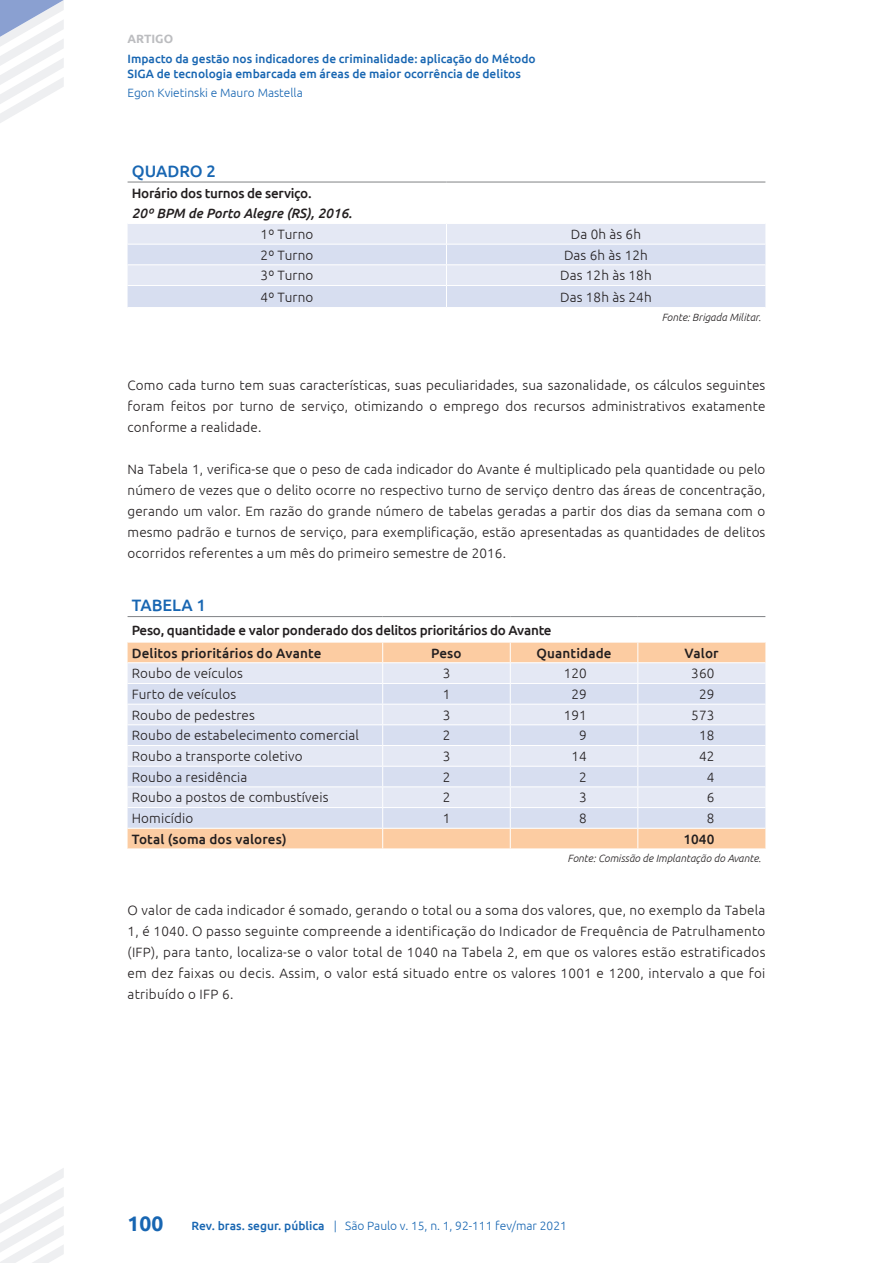
<style>
.page{position:relative;width:893px;height:1263px;background:#fff}
.page>*{position:absolute;margin:0;border:0;box-sizing:border-box;transform-origin:0 0}
.t1{font:700 21px "Ubuntu";color:#1866b2}
.t2{font:500 16.5px "Ubuntu";color:#1866b2}
.t3{font:300 13.5px/21px "Ubuntu";letter-spacing:.01em;color:#231f20;text-align:justify}
.t4{font:500 13.5px/23.1px "Ubuntu";letter-spacing:-.02em;color:#231f20}
.t5{font:500 13.5px "Ubuntu";letter-spacing:.01em;color:#231f20}
.t6{font:italic 500 13.5px "Ubuntu";color:#231f20}
.t7{font:500 12px/15px "Ubuntu";color:#1866b2}
.t8{font:300 12px "Ubuntu";color:#1866b2}
.t9{font:700 12px "Ubuntu";color:#bcbdc0}
.t10{font:italic 300 10.5px "Ubuntu";color:#231f20}
.s1{font-weight:500}
</style>
<div class="page">
<svg style="left:0;top:1168px;width:64px;height:95px"></svg>
<svg style="left:0;top:0;width:64px;height:123px"></svg>
<hr style="left:128px;top:182px;width:318px;height:1px;background:#808285">
<hr style="left:446px;top:182px;width:319px;height:1px;background:#808285">
<svg style="left:128px;top:224px;width:637px;height:83px;background:#dee3f2"></svg>
<div style="left:128px;top:643px;width:637px;height:205px;background:#fccca2"></div>
<div style="left:128px;top:663px;width:637px;height:20px;background:#e4e8f4"></div>
<svg style="left:128px;top:684px;width:637px;height:144px;background:#dce2f1"></svg>
<hr style="left:128px;top:616px;width:255px;height:1px;background:#808285">
<hr style="left:383px;top:616px;width:127px;height:1px;background:#808285">
<hr style="left:510px;top:616px;width:128px;height:1px;background:#808285">
<hr style="left:638px;top:616px;width:127px;height:1px;background:#808285">
<hr style="left:128px;top:662px;width:255px;height:1px;background:#fff">
<hr style="left:383px;top:662px;width:127px;height:1px;background:#fff">
<hr style="left:510px;top:662px;width:128px;height:1px;background:#fff">
<hr style="left:638px;top:662px;width:127px;height:1px;background:#fff">
<hr style="left:128px;top:683px;width:255px;height:1px;background:#fff">
<hr style="left:383px;top:683px;width:127px;height:1px;background:#fff">
<hr style="left:510px;top:683px;width:128px;height:1px;background:#fff">
<hr style="left:638px;top:683px;width:127px;height:1px;background:#fff">
<hr style="left:128px;top:704px;width:255px;height:1px;background:#fff">
<hr style="left:383px;top:704px;width:127px;height:1px;background:#fff">
<hr style="left:510px;top:704px;width:128px;height:1px;background:#fff">
<hr style="left:638px;top:704px;width:127px;height:1px;background:#fff">
<hr style="left:128px;top:724px;width:255px;height:1px;background:#fff">
<hr style="left:383px;top:724px;width:127px;height:1px;background:#fff">
<hr style="left:510px;top:724px;width:128px;height:1px;background:#fff">
<hr style="left:638px;top:724px;width:127px;height:1px;background:#fff">
<hr style="left:128px;top:745px;width:255px;height:1px;background:#fff">
<hr style="left:383px;top:745px;width:127px;height:1px;background:#fff">
<hr style="left:510px;top:745px;width:128px;height:1px;background:#fff">
<hr style="left:638px;top:745px;width:127px;height:1px;background:#fff">
<hr style="left:128px;top:766px;width:255px;height:1px;background:#fff">
<hr style="left:383px;top:766px;width:127px;height:1px;background:#fff">
<hr style="left:510px;top:766px;width:128px;height:1px;background:#fff">
<hr style="left:638px;top:766px;width:127px;height:1px;background:#fff">
<hr style="left:128px;top:786px;width:255px;height:1px;background:#fff">
<hr style="left:383px;top:786px;width:127px;height:1px;background:#fff">
<hr style="left:510px;top:786px;width:128px;height:1px;background:#fff">
<hr style="left:638px;top:786px;width:127px;height:1px;background:#fff">
<hr style="left:128px;top:807px;width:255px;height:1px;background:#fff">
<hr style="left:383px;top:807px;width:127px;height:1px;background:#fff">
<hr style="left:510px;top:807px;width:128px;height:1px;background:#fff">
<hr style="left:638px;top:807px;width:127px;height:1px;background:#fff">
<hr style="left:128px;top:828px;width:255px;height:1px;background:#fff">
<hr style="left:383px;top:828px;width:127px;height:1px;background:#fff">
<svg style="left:382px;top:642px;width:1px;height:206px"></svg>
<hr style="left:510px;top:828px;width:128px;height:1px;background:#fff">
<svg style="left:510px;top:642px;width:1px;height:206px"></svg>
<hr style="left:638px;top:828px;width:127px;height:1px;background:#fff">
<svg style="left:637px;top:642px;width:1px;height:206px"></svg>
<p class="t9" style="left:128px;top:32px;width:47px">ARTIGO</p>
<p class="t7" style="left:128px;top:50px;width:410px">Impacto da gestão nos indicadores de criminalidade: aplicação do Método<br>SIGA de tecnologia embarcada em áreas de maior ocorrência de delitos</p>
<p class="t8" style="left:128px;top:85px;width:177px">Egon Kvietinski e Mauro Mastella</p>
<p class="t2" style="left:132px;top:161px;width:37px">Quadro</p>
<p class="t2" style="left:207px;top:161px;width:11px">2</p>
<p class="t4" style="left:132px;top:181px;width:181px">Horário dos turnos de serviço.</p>
<p class="t6" style="left:132px;top:205px;width:222px">20º BPM de Porto Alegre (RS), 2016.</p>
<p class="t3" style="left:261px;top:223px;width:54px">1º Turno</p>
<p class="t3" style="left:571px;top:223px;width:72px">Da 0h às 6h</p>
<p class="t3" style="left:261px;top:244px;width:54px">2º Turno</p>
<p class="t3" style="left:564px;top:244px;width:85px">Das 6h às 12h</p>
<p class="t3" style="left:261px;top:265px;width:54px">3º Turno</p>
<p class="t3" style="left:560px;top:265px;width:93px">Das 12h às 18h</p>
<p class="t3" style="left:261px;top:286px;width:54px">4º Turno</p>
<p class="t3" style="left:560px;top:286px;width:93px">Das 18h às 24h</p>
<p class="t10" style="left:662px;top:311px;width:101px">Fonte: Brigada Militar.</p>
<p class="t3" style="left:128px;top:374px;width:639px">Como cada turno tem suas características, suas peculiaridades, sua sazonalidade, os cálculos seguintes foram feitos por turno de serviço, otimizando o emprego dos recursos administrativos exatamente conforme a realidade.</p>
<p class="t3" style="left:128px;top:458px;width:639px">Na Tabela 1, verifica-se que o peso de cada indicador do Avante é multiplicado pela quantidade ou pelo número de vezes que o delito ocorre no respectivo turno de serviço dentro das áreas de concentração, gerando um valor. Em razão do grande número de tabelas geradas a partir dos dias da semana com o mesmo padrão e turnos de serviço, para exemplificação, estão apresentadas as quantidades de delitos ocorridos referentes a um mês do primeiro semestre de 2016.</p>
<p class="t2" style="left:132px;top:595px;width:42px">Tabela</p>
<p class="t2" style="left:197px;top:595px;width:11px">1</p>
<p class="t4" style="left:132px;top:618px;width:421px">Peso, quantidade e valor ponderado dos delitos prioritários do Avante<br>Delitos prioritários do Avante</p>
<p class="t4" style="left:431px;top:641px;width:32px">Peso</p>
<p class="t5" style="left:536px;top:644px;width:77px">Quantidade</p>
<p class="t4" style="left:684px;top:641px;width:36px">Valor</p>
<p class="t3" style="left:132px;top:663px;width:113px">Roubo de veículos</p>
<p class="t3" style="left:443px;top:663px;width:9px">3</p>
<p class="t3" style="left:564px;top:663px;width:25px">120</p>
<p class="t3" style="left:691px;top:663px;width:25px">360</p>
<p class="t3" style="left:132px;top:683px;width:106px">Furto de veículos</p>
<p class="t3" style="left:443px;top:683px;width:9px">1</p>
<p class="t3" style="left:571px;top:683px;width:17px">29</p>
<p class="t3" style="left:699px;top:683px;width:17px">29</p>
<p class="t3" style="left:132px;top:704px;width:125px">Roubo de pedestres</p>
<p class="t3" style="left:443px;top:704px;width:9px">3</p>
<p class="t3" style="left:564px;top:704px;width:25px">191</p>
<p class="t3" style="left:691px;top:704px;width:25px">573</p>
<p class="t3" style="left:132px;top:725px;width:229px">Roubo de estabelecimento comercial</p>
<p class="t3" style="left:443px;top:725px;width:9px">2</p>
<p class="t3" style="left:579px;top:725px;width:9px">9</p>
<p class="t3" style="left:699px;top:725px;width:17px">18</p>
<p class="t3" style="left:132px;top:745px;width:172px">Roubo a transporte coletivo</p>
<p class="t3" style="left:443px;top:745px;width:9px">3</p>
<p class="t3" style="left:571px;top:745px;width:17px">14</p>
<p class="t3" style="left:699px;top:745px;width:17px">42</p>
<p class="t3" style="left:132px;top:766px;width:117px">Roubo a residência</p>
<p class="t3" style="left:443px;top:766px;width:9px">2</p>
<p class="t3" style="left:579px;top:766px;width:9px">2</p>
<p class="t3" style="left:707px;top:766px;width:9px">4</p>
<p class="t3" style="left:132px;top:787px;width:198px">Roubo a postos de combustíveis</p>
<p class="t3" style="left:443px;top:787px;width:9px">2</p>
<p class="t3" style="left:579px;top:787px;width:9px">3</p>
<p class="t3" style="left:707px;top:787px;width:9px">6</p>
<p class="t3" style="left:132px;top:807px;width:63px">Homicídio</p>
<p class="t3" style="left:443px;top:807px;width:9px">1</p>
<p class="t3" style="left:579px;top:807px;width:9px">8</p>
<p class="t3" style="left:707px;top:807px;width:9px">8</p>
<p class="t5" style="left:132px;top:830px;width:156px">Total (soma dos valores)</p>
<p class="t4" style="left:683px;top:827px;width:33px">1040</p>
<p class="t10" style="left:568px;top:852px;width:195px">Fonte: Comissão de Implantação do Avante.</p>
<p class="t3" style="left:128px;top:899px;width:639px">O valor de cada indicador é somado, gerando o total ou a soma dos valores, que, no exemplo da Tabela 1, é 1040. O passo seguinte compreende a identificação do Indicador de Frequência de Patrulhamento (IFP), para tanto, localiza-se o valor total de 1040 na Tabela 2, em que os valores estão estratificados em dez faixas ou decis. Assim, o valor está situado entre os valores 1001 e 1200, intervalo a que foi atribuído o IFP 6.</p>
<h1 class="t1" style="left:128px;top:1211px;width:37px">100</h1>
<p class="t8" style="left:191px;top:1218px;width:377px"><span class="s1">Rev. bras. segur. pública</span> | São Paulo v. 15, n. 1, 92-111 fev/mar 2021</p>
</div>
